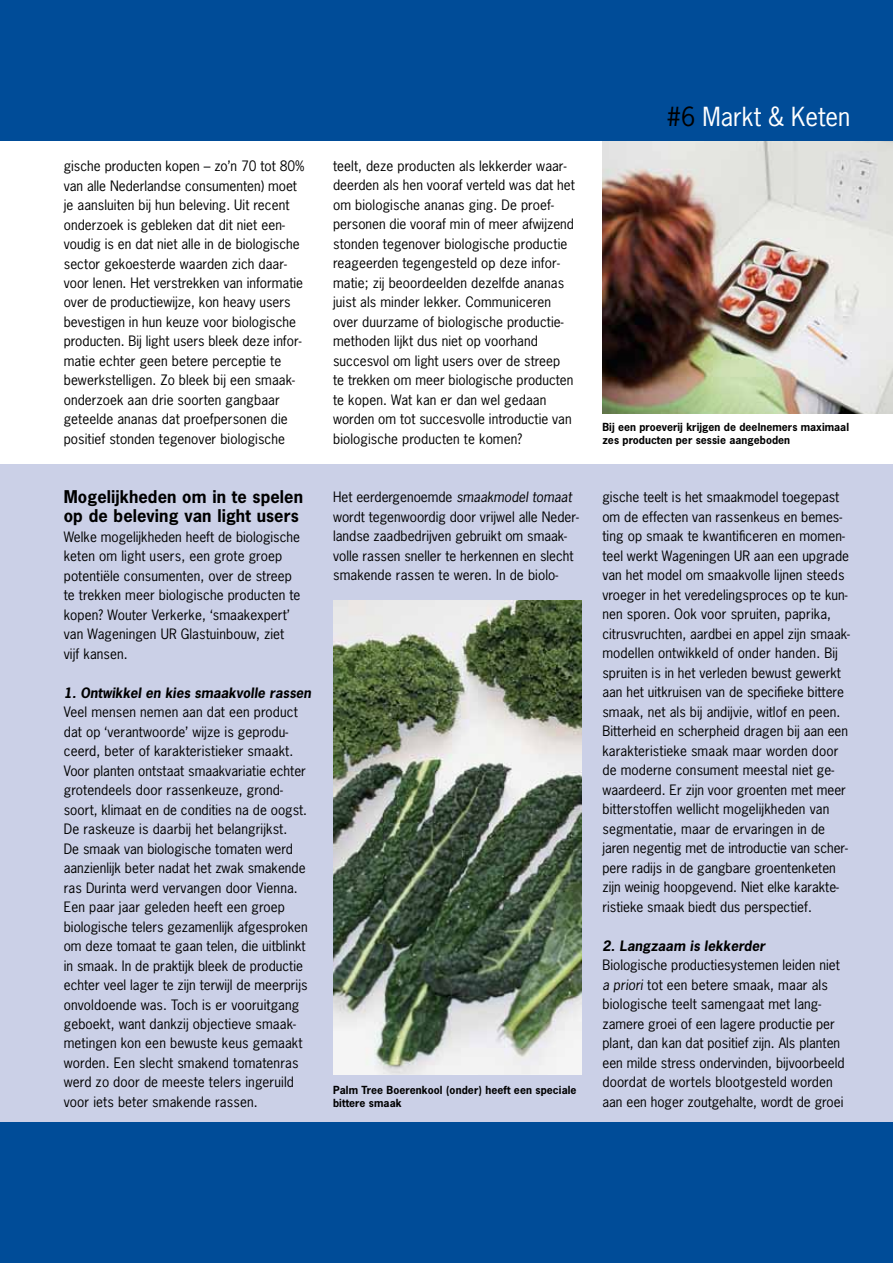
<style>
.page{position:relative;width:893px;height:1263px;background:#fff}
.page>*{position:absolute;margin:0;border:0;box-sizing:border-box;transform-origin:0 0}
.t1{font:24.75px "News Gothic Std";color:#fff}
.t2{font:700 16.5px/19.5px "News Gothic Std";letter-spacing:.005em;color:#000}
.t3{font:13.5px/19.5px "News Gothic Std";color:#000}
.t4{font:italic 700 13.5px "News Gothic Std";color:#000}
.t5{font:700 10.5px/13.5px "News Gothic Std";letter-spacing:.005em;color:#000}
.s1{color:#000}
.s2{font-style:italic}
</style>
<div class="page">
<img style="left:602px;top:140px;width:291px;height:274px">
<div style="left:0;top:464px;width:893px;height:672px;background:#cbd0e7"></div>
<div style="left:0;top:0;width:893px;height:140px;background:#004c98"></div>
<div style="left:0;top:1123px;width:893px;height:140px;background:#004c98"></div>
<img style="left:333px;top:600px;width:248px;height:474px">
<p class="t3" style="left:64px;top:156px;width:242px">gische producten kopen – zo’n 70 tot 80% van alle Nederlandse consumenten) moet je aansluiten bij hun beleving. Uit recent onderzoek is gebleken dat dit niet een&shy;voudig is en dat niet alle in de biologische sector gekoesterde waarden zich daar&shy;voor lenen. Het verstrekken van informatie over de productiewijze, kon heavy users bevestigen in hun keuze voor biologische producten. Bij light users bleek deze infor&shy;matie echter geen betere perceptie te bewerkstelligen. Zo bleek bij een smaak&shy;onderzoek aan drie soorten gangbaar geteelde ananas dat proefpersonen die positief stonden tegenover biologische</p>
<p class="t3" style="left:333px;top:156px;width:243px">teelt, deze producten als lekkerder waar&shy;deerden als hen vooraf verteld was dat het om biologische ananas ging. De proef&shy;personen die vooraf min of meer afwijzend stonden tegenover biologische productie reageerden tegengesteld op deze infor&shy;matie; zij beoordeelden dezelfde ananas juist als minder lekker. Communiceren over duurzame of biologische productie&shy;methoden lijkt dus niet op voorhand succesvol om light users over de streep<br>te trekken om meer biologische producten te kopen. Wat kan er dan wel gedaan worden om tot succesvolle introductie van biologische producten te komen?</p>
<h1 class="t1" style="left:667px;top:101px;width:185px"><span class="s1">#6</span> Markt &amp; Keten</h1>
<p class="t5" style="left:602px;top:420px;width:248px">Bij een proeverij krijgen de deelnemers maximaal zes producten per sessie aangeboden</p>
<p class="t2" style="left:64px;top:486px;width:241px">Mogelijkheden om in te spelen op de beleving van light users</p>
<p class="t3" style="left:64px;top:527px;width:238px">Welke mogelijkheden heeft de biologische keten om light users, een grote groep potentiële consumenten, over de streep te trekken meer biologische producten te kopen? Wouter Verkerke, ‘smaakexpert’ van Wageningen UR Glastuinbouw, ziet vijf kansen.</p>
<p class="t4" style="left:64px;top:683px;width:249px">1. Ontwikkel en kies smaakvolle rassen</p>
<p class="t3" style="left:64px;top:702px;width:245px">Veel mensen nemen aan dat een product dat op ‘verantwoorde’ wijze is geprodu&shy;ceerd, beter of karakteristieker smaakt.<br>Voor planten ontstaat smaakvariatie echter grotendeels door rassenkeuze, grond&shy;soort, klimaat en de condities na de oogst.<br>De raskeuze is daarbij het belangrijkst.<br>De smaak van biologische tomaten werd aanzienlijk beter nadat het zwak smakende ras Durinta werd vervangen door Vienna.<br>Een paar jaar geleden heeft een groep biologische telers gezamenlijk afgesproken om deze tomaat te gaan telen, die uitblinkt in smaak. In de praktijk bleek de productie echter veel lager te zijn terwijl de meerprijs onvoldoende was. Toch is er vooruitgang geboekt, want dankzij objectieve smaak&shy;metingen kon een bewuste keus gemaakt worden. Een slecht smakend tomatenras werd zo door de meeste telers ingeruild voor iets beter smakende rassen.</p>
<p class="t3" style="left:333px;top:487px;width:247px">Het eerdergenoemde <span class="s2">smaakmodel tomaat </span>wordt tegenwoordig door vrijwel alle Neder&shy;landse zaadbedrijven gebruikt om smaak&shy;volle rassen sneller te herkennen en slecht smakende rassen te weren. In de biolo-</p>
<p class="t3" style="left:602px;top:487px;width:249px">gische teelt is het smaakmodel toegepast om de effecten van rassenkeus en bemes&shy;ting op smaak te kwantificeren en momen&shy;teel werkt Wageningen UR aan een upgrade van het model om smaakvolle lijnen steeds vroeger in het veredelingsproces op te kun&shy;nen sporen. Ook voor spruiten, paprika, citrusvruchten, aardbei en appel zijn smaak&shy;modellen ontwikkeld of onder handen. Bij spruiten is in het verleden bewust gewerkt aan het uitkruisen van de specifieke bittere smaak, net als bij andijvie, witlof en peen.<br>Bitterheid en scherpheid dragen bij aan een karakteristieke smaak maar worden door de moderne consument meestal niet ge&shy;waardeerd. Er zijn voor groenten met meer bitterstoffen wellicht mogelijkheden van segmentatie, maar de ervaringen in de jaren negentig met de introductie van scher&shy;pere radijs in de gangbare groentenketen zijn weinig hoopgevend. Niet elke karakte&shy;ristieke smaak biedt dus perspectief.</p>
<p class="t4" style="left:602px;top:937px;width:164px">2. Langzaam is lekkerder</p>
<p class="t3" style="left:602px;top:955px;width:244px">Biologische productiesystemen leiden niet <span class="s2">a priori</span> tot een betere smaak, maar als biologische teelt samengaat met lang&shy;zamere groei of een lagere productie per plant, dan kan dat positief zijn. Als planten een milde stress ondervinden, bijvoorbeeld doordat de wortels blootgesteld worden aan een hoger zoutgehalte, wordt de groei</p>
<p class="t5" style="left:333px;top:1083px;width:245px">Palm Tree Boerenkool (onder) heeft een speciale bittere smaak</p>
</div>
